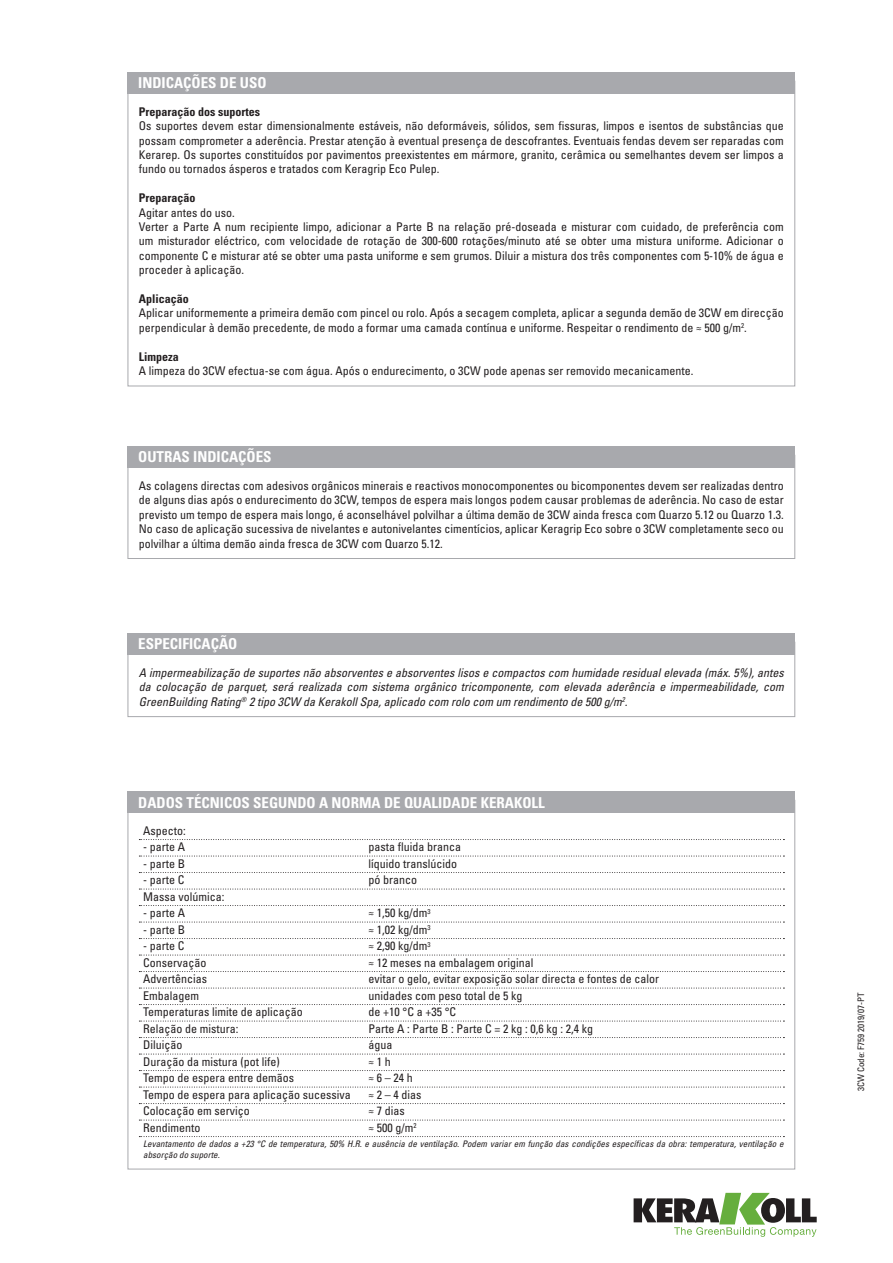
<style>
.page{position:relative;width:893px;height:1263px;background:#fff}
.page>*{position:absolute;margin:0;border:0;box-sizing:border-box;transform-origin:0 0}
.t1{font:700 condensed 15px "Univers LT Std";color:#fff}
.t2{font:condensed 12px/14.4px "Univers LT Std";color:#231f20;text-align:justify}
.t3{font:italic condensed 12px/14.4px "Univers LT Std";color:#231f20;text-align:justify}
.t4{font:700 condensed 12px "Univers LT Std";color:#231f20}
.t5{font:italic condensed 9px/10.8px "Univers LT Std";color:#231f20}
.t6{font:condensed 9px "Univers LT Std";color:#231f20}
</style>
<div class="page">
<svg style="left:634px;top:1193px;width:183px;height:44px"></svg>
<div style="left:128px;top:72px;width:667px;height:22px;background:#a8a9ad"></div>
<div style="left:128px;top:455px;width:667px;height:104px;border:1px solid #a8a9ad"></div>
<div style="left:128px;top:446px;width:667px;height:22px;background:#a8a9ad"></div>
<div style="left:128px;top:642px;width:667px;height:75px;border:1px solid #a8a9ad"></div>
<div style="left:128px;top:633px;width:667px;height:22px;background:#a8a9ad"></div>
<svg style="left:139px;top:839px;width:645px;height:1px"></svg>
<svg style="left:139px;top:856px;width:645px;height:1px"></svg>
<svg style="left:139px;top:872px;width:645px;height:1px"></svg>
<svg style="left:139px;top:889px;width:645px;height:1px"></svg>
<svg style="left:139px;top:905px;width:645px;height:1px"></svg>
<svg style="left:139px;top:922px;width:645px;height:1px"></svg>
<svg style="left:139px;top:938px;width:645px;height:1px"></svg>
<svg style="left:139px;top:955px;width:645px;height:1px"></svg>
<svg style="left:139px;top:971px;width:645px;height:1px"></svg>
<svg style="left:139px;top:988px;width:645px;height:1px"></svg>
<svg style="left:139px;top:1004px;width:645px;height:1px"></svg>
<svg style="left:139px;top:1021px;width:645px;height:1px"></svg>
<svg style="left:139px;top:1037px;width:645px;height:1px"></svg>
<svg style="left:139px;top:1054px;width:645px;height:1px"></svg>
<svg style="left:139px;top:1070px;width:645px;height:1px"></svg>
<svg style="left:139px;top:1087px;width:645px;height:1px"></svg>
<svg style="left:139px;top:1103px;width:645px;height:1px"></svg>
<svg style="left:139px;top:1120px;width:645px;height:1px"></svg>
<svg style="left:139px;top:1136px;width:645px;height:1px"></svg>
<div style="left:128px;top:791px;width:667px;height:22px;background:#a8a9ad"></div>
<p class="t1" style="left:138px;top:74px;width:130px">INDICAÇÕES DE USO</p>
<p class="t4" style="left:139px;top:104px;width:123px">Preparação dos suportes</p>
<p class="t2" style="left:139px;top:119px;width:646px">Os suportes devem estar dimensionalmente estáveis, não deformáveis, sólidos, sem fissuras, limpos e isentos de substâncias que possam comprometer a aderência. Prestar atenção à eventual presença de descofrantes. Eventuais fendas devem ser reparadas com Kerarep. Os suportes constituídos por pavimentos preexistentes em mármore, granito, cerâmica ou semelhantes devem ser limpos a fundo ou tornados ásperos e tratados com Keragrip Eco Pulep.</p>
<p class="t4" style="left:139px;top:191px;width:58px">Preparação</p>
<p class="t2" style="left:139px;top:205px;width:646px;text-align:left">Agitar antes do uso.<br>Verter a Parte A num recipiente limpo, adicionar a Parte B na relação pré-doseada e misturar com cuidado, de preferência com um misturador eléctrico, com velocidade de rotação de 300-600 rotações/minuto até se obter uma mistura uniforme. Adicionar o componente C e misturar até se obter uma pasta uniforme e sem grumos. Diluir a mistura dos três componentes com 5-10% de água e proceder à aplicação.</p>
<p class="t4" style="left:139px;top:291px;width:52px">Aplicação</p>
<p class="t2" style="left:139px;top:306px;width:646px">Aplicar uniformemente a primeira demão com pincel ou rolo. Após a secagem completa, aplicar a segunda demão de 3CW em direcção perpendicular à demão precedente, de modo a formar uma camada contínua e uniforme. Respeitar o rendimento de ≈ 500 g/m<sup>2</sup>.</p>
<p class="t4" style="left:139px;top:349px;width:41px">Limpeza</p>
<p class="t2" style="left:139px;top:363px;width:556px">A limpeza do 3CW efectua-se com água. Após o endurecimento, o 3CW pode apenas ser removido mecanicamente.</p>
<p class="t1" style="left:138px;top:448px;width:135px">OUTRAS INDICAÇÕES</p>
<p class="t2" style="left:139px;top:478px;width:646px">As colagens directas com adesivos orgânicos minerais e reactivos monocomponentes ou bicomponentes devem ser realizadas dentro de alguns dias após o endurecimento do 3CW, tempos de espera mais longos podem causar problemas de aderência. No caso de estar previsto um tempo de espera mais longo, é aconselhável polvilhar a última demão de 3CW ainda fresca com Quarzo 5.12 ou Quarzo 1.3.<br>No caso de aplicação sucessiva de nivelantes e autonivelantes cimentícios, aplicar Keragrip Eco sobre o 3CW completamente seco ou polvilhar a última demão ainda fresca de 3CW com Quarzo 5.12.</p>
<p class="t1" style="left:138px;top:635px;width:101px">ESPECIFICAÇÃO</p>
<p class="t3" style="left:139px;top:665px;width:646px">A impermeabilização de suportes não absorventes e absorventes lisos e compactos com humidade residual elevada (máx. 5%), antes da colocação de parquet, será realizada com sistema orgânico tricomponente, com elevada aderência e impermeabilidade, com GreenBuilding Rating<sup>®</sup> 2 tipo 3CW da Kerakoll Spa, aplicado com rolo com um rendimento de 500 g/m<sup>2</sup>.</p>
<p class="t1" style="left:138px;top:793px;width:408px">DADOS TÉCNICOS SEGUNDO A NORMA DE QUALIDADE KERAKOLL</p>
<p class="t2" style="left:143px;top:823px;width:44px">Aspecto:</p>
<p class="t2" style="left:143px;top:840px;width:43px">- parte A</p>
<p class="t2" style="left:369px;top:840px;width:94px">pasta fluida branca</p>
<p class="t2" style="left:143px;top:856px;width:43px">- parte B</p>
<p class="t2" style="left:369px;top:856px;width:90px">líquido translúcido</p>
<p class="t2" style="left:143px;top:873px;width:43px">- parte C</p>
<p class="t2" style="left:369px;top:873px;width:50px">pó branco</p>
<p class="t2" style="left:143px;top:889px;width:83px">Massa volúmica:</p>
<p class="t2" style="left:143px;top:906px;width:43px">- parte A</p>
<p class="t2" style="left:369px;top:906px;width:63px">≈ 1,50 kg/dm<sup>3</sup></p>
<p class="t2" style="left:143px;top:922px;width:43px">- parte B</p>
<p class="t2" style="left:369px;top:922px;width:63px">≈ 1,02 kg/dm<sup>3</sup></p>
<p class="t2" style="left:143px;top:939px;width:43px">- parte C</p>
<p class="t2" style="left:369px;top:939px;width:63px">≈ 2,90 kg/dm<sup>3</sup></p>
<p class="t2" style="left:143px;top:955px;width:65px">Conservação</p>
<p class="t2" style="left:369px;top:955px;width:166px">≈ 12 meses na embalagem original</p>
<p class="t2" style="left:143px;top:972px;width:65px">Advertências</p>
<p class="t2" style="left:369px;top:972px;width:292px">evitar o gelo, evitar exposição solar directa e fontes de calor</p>
<p class="t2" style="left:143px;top:988px;width:57px">Embalagem</p>
<p class="t2" style="left:369px;top:988px;width:155px">unidades com peso total de 5 kg</p>
<p class="t2" style="left:143px;top:1005px;width:161px">Temperaturas limite de aplicação</p>
<p class="t2" style="left:369px;top:1005px;width:89px">de +10 °C a +35 °C</p>
<p class="t2" style="left:143px;top:1021px;width:97px">Relação de mistura:</p>
<p class="t2" style="left:369px;top:1021px;width:226px">Parte A : Parte B : Parte C = 2 kg : 0,6 kg : 2,4 kg</p>
<p class="t2" style="left:143px;top:1038px;width:41px">Diluição</p>
<p class="t2" style="left:369px;top:1038px;width:26px">água</p>
<p class="t2" style="left:143px;top:1054px;width:138px">Duração da mistura (pot life)</p>
<p class="t2" style="left:369px;top:1054px;width:24px">≈ 1 h</p>
<p class="t2" style="left:143px;top:1071px;width:153px">Tempo de espera entre demãos</p>
<p class="t2" style="left:369px;top:1071px;width:46px">≈ 6 – 24 h</p>
<p class="t2" style="left:143px;top:1087px;width:209px">Tempo de espera para aplicação sucessiva</p>
<p class="t2" style="left:369px;top:1087px;width:54px">≈ 2 – 4 dias</p>
<p class="t2" style="left:143px;top:1104px;width:108px">Colocação em serviço</p>
<p class="t2" style="left:369px;top:1104px;width:38px">≈ 7 dias</p>
<p class="t2" style="left:143px;top:1120px;width:59px">Rendimento</p>
<p class="t2" style="left:369px;top:1120px;width:49px">≈ 500 g/m<sup>2</sup></p>
<p class="t5" style="left:143px;top:1138px;width:642px">Levantamento de dados a +23 °C de temperatura, 50% H.R. e ausência de ventilação. Podem variar em função das condições específicas da obra: temperatura, ventilação e absorção do suporte.</p>
<p class="t6" style="left:855px;top:1091px;width:100px;rotate:-90deg">3CW Code: F759 2019/07-PT</p>
</div>
